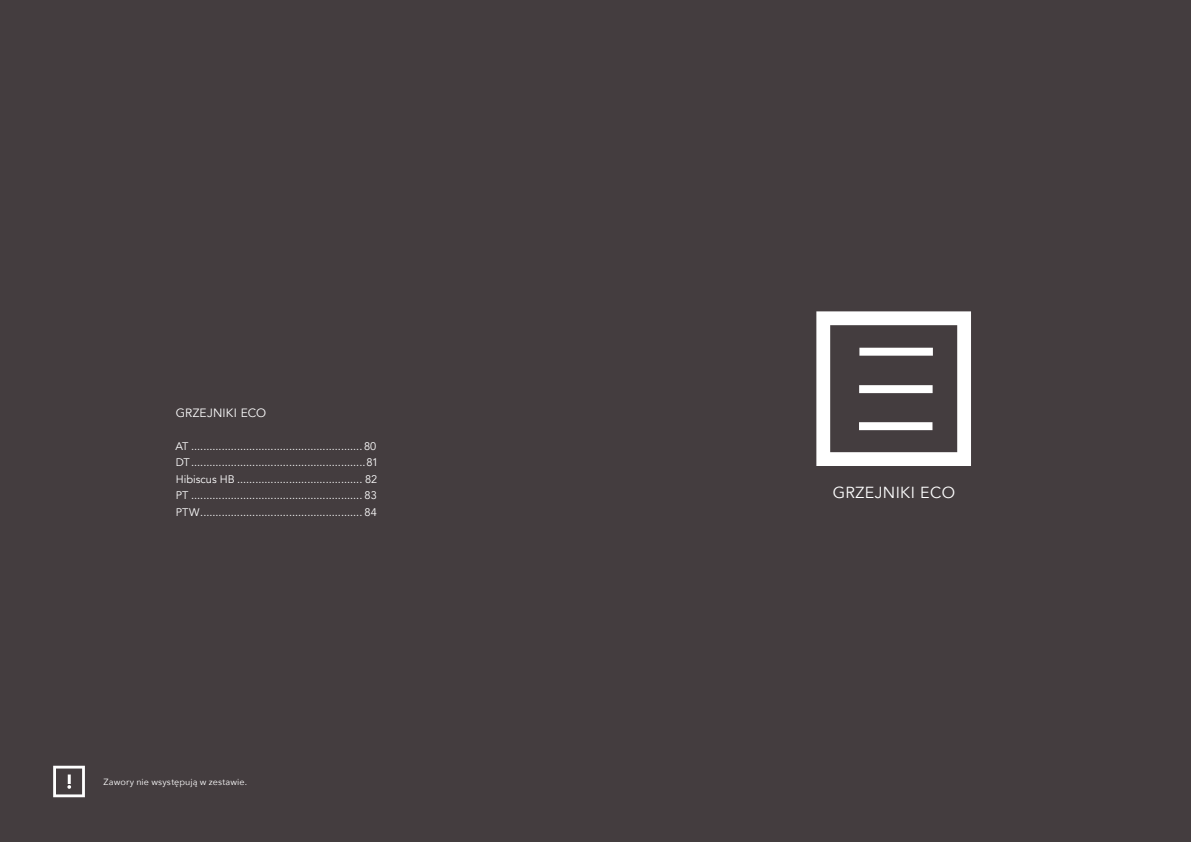
<style>
.page{position:relative;width:1191px;height:842px;background:#443d3f}
.page>*{position:absolute;margin:0;border:0;box-sizing:border-box;transform-origin:0 0}
.t1{font:16px "Avenir";letter-spacing:.025em;color:#fff}
.t2{font:12px "Avenir";letter-spacing:.01em;color:#fff}
.t3{font:11px/16.4px "Avenir";color:#fff}
.t4{font:9px "Avenir Next";letter-spacing:.01em;color:#fff}
</style>
<div class="page">
<svg style="left:816px;top:311px;width:155px;height:155px"></svg>
<svg style="left:53px;top:766px;width:32px;height:31px"></svg>
<p class="t2" style="left:176px;top:406px;width:92px">GRZEJNIKI ECO</p>
<p class="t3" style="left:175px;top:438px;width:204px">AT ........................................................ 80<br>DT.........................................................81<br>Hibiscus HB ......................................... 82<br>PT ........................................................ 83<br>PTW..................................................... 84</p>
<p class="t4" style="left:103px;top:774px;width:145px">Zawory nie wsystępują w zestawie.</p>
<h1 class="t1" style="left:833px;top:483px;width:124px">GRZEJNIKI ECO</h1>
</div>
